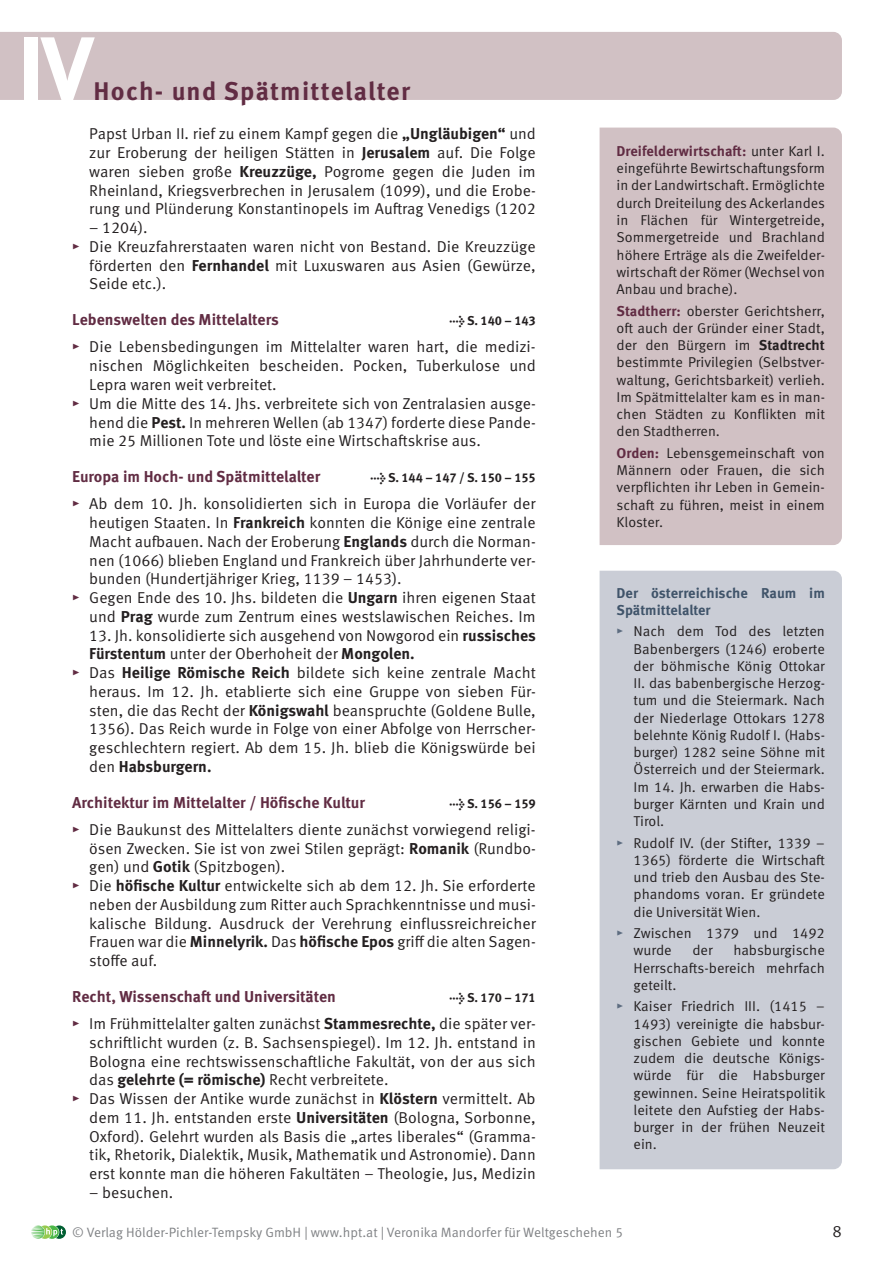
<style>
.page{position:relative;width:893px;height:1263px;background:#fff}
.page>*{position:absolute;margin:0;border:0;box-sizing:border-box;transform-origin:0 0}
.Kapitel_Nr{font:700 90px "Meta Pro";color:#fff}
.Kapitelbezeichnung{font:700 25.5px "Meta Pro";letter-spacing:.05em;color:#612c43}
.t1{font:16.5px "Meta Pro Norm";color:#231f20}
.Aufzaehlung_imTXT{font:15.75px/18.8px "Meta Pro Norm";color:#231f20;text-align:justify}
.Head2{font:700 15.75px "Meta Pro";color:#612c43}
.aufzaehlung_gruen{font:14.25px/17.2px "Meta Pro Norm";color:#231f20;text-align:justify}
.txt_Schlüsselbefrige{font:14.25px/17.2px "Meta Pro Norm";color:#231f20;text-align:justify}
.txt_Schlüsselbefrige-2{font:700 14.25px/17.2px "Meta Pro";color:#40546a}
.t2{font:13.5px "Meta Pro Norm";color:#808285}
.Head2-2{font:700 12.75px "Meta Pro";letter-spacing:-.015em;color:#231f20}
.s1{font-family:"Meta Pro";font-weight:700}
.s2{font-family:"Meta Pro";font-weight:700;color:#612c43}
.s3{font-family:"Meta Pro";font-weight:700;color:#5d6c80}
</style>
<div class="page">
<svg style="left:31px;top:1225px;width:35px;height:14px"></svg>
<div style="left:600px;top:128px;width:242px;height:417px;background:#d1c1c4"></div>
<div style="left:600px;top:571px;width:242px;height:598px;background:#cacdd6"></div>
<div style="left:0;top:32px;width:842px;height:68px;background:#d1c1c4"></div>
<p class="Kapitel_Nr" style="left:18px;top:-2px;width:77px">IV</p>
<p class="Kapitelbezeichnung" style="left:94px;top:71px;width:318px">Hoch- und Spätmittelalter</p>
<p class="Aufzaehlung_imTXT" style="left:89px;top:124px;width:448px">Papst Urban II. rief zu einem Kampf gegen die <span class="s1">„Ungläubigen“</span> und zur Eroberung der heiligen Stätten in <span class="s1">Jerusalem</span> auf. Die Folge waren sieben große <span class="s1">Kreuzzüge,</span> Pogrome gegen die Juden im Rheinland, Kriegsverbrechen in Jerusalem (1099), und die Erobe&shy;rung und Plünderung Konstantinopels im Auftrag Venedigs (1202</p>
<p class="Aufzaehlung_imTXT" style="left:89px;top:217px;width:60px">– 1204).</p>
<p class="Aufzaehlung_imTXT" style="left:89px;top:236px;width:448px;text-indent:-17px"><span class="s2">▸</span> Die Kreuzfahrerstaaten waren nicht von Bestand. Die Kreuzzüge förderten den <span class="s1">Fernhandel</span> mit Luxuswaren aus Asien (Gewürze, Seide etc.).</p>
<p class="Head2" style="left:72px;top:307px;width:208px">Lebenswelten des Mittelalters</p>
<p class="Head2-2" style="left:449px;top:311px;width:88px">→ S. 140 – 143</p>
<p class="Aufzaehlung_imTXT" style="left:89px;top:337px;width:448px;text-indent:-17px"><span class="s2">▸</span> Die Lebensbedingungen im Mittelalter waren hart, die medizi&shy;nischen Möglichkeiten bescheiden. Pocken, Tuberkulose und Lepra waren weit verbreitet.</p>
<p class="Aufzaehlung_imTXT" style="left:89px;top:393px;width:448px;text-indent:-17px"><span class="s2">▸</span> Um die Mitte des 14. Jhs. verbreitete sich von Zentralasien ausge&shy;hend die <span class="s1">Pest.</span> In mehreren Wellen (ab 1347) forderte diese Pande&shy;mie 25 Millionen Tote und löste eine Wirtschaftskrise aus.</p>
<p class="Head2" style="left:72px;top:464px;width:250px">Europa im Hoch- und Spätmittelalter</p>
<p class="Head2-2" style="left:370px;top:468px;width:167px">→ S. 144 – 147 / S. 150 – 155</p>
<p class="Aufzaehlung_imTXT" style="left:89px;top:493px;width:448px;text-indent:-17px"><span class="s2">▸</span> Ab dem 10. Jh. konsolidierten sich in Europa die Vorläufer der heutigen Staaten. In <span class="s1">Frankreich</span> konnten die Könige eine zentrale Macht aufbauen. Nach der Eroberung <span class="s1">Englands</span> durch die Norman&shy;nen (1066) blieben England und Frankreich über Jahrhunderte ver&shy;bunden (Hundertjähriger Krieg, 1139 – 1453).</p>
<p class="Aufzaehlung_imTXT" style="left:72px;top:587px;width:465px;text-align:right"><span class="s2">▸</span> Gegen Ende des 10. Jhs. bildeten die <span class="s1">Ungarn</span> ihren eigenen Staat und <span class="s1">Prag</span> wurde zum Zentrum eines westslawischen Reiches. Im</p>
<p class="Aufzaehlung_imTXT" style="left:89px;top:625px;width:448px">13. Jh. konsolidierte sich ausgehend von Nowgorod ein <span class="s1">russisches<br>Fürstentum</span> unter der Oberhoheit der <span class="s1">Mongolen.</span></p>
<p class="Aufzaehlung_imTXT" style="left:89px;top:662px;width:448px;text-indent:-17px"><span class="s2">▸</span> Das <span class="s1">Heilige Römische Reich</span> bildete sich keine zentrale Macht heraus. Im 12. Jh. etablierte sich eine Gruppe von sieben Für&shy;sten, die das Recht der <span class="s1">Königswahl</span> beanspruchte (Goldene Bulle, 1356). Das Reich wurde in Folge von einer Abfolge von Herrscher&shy;geschlechtern regiert. Ab dem 15. Jh. blieb die Königswürde bei den <span class="s1">Habsburgern.</span></p>
<p class="Head2" style="left:72px;top:790px;width:294px">Architektur im Mittelalter / Höfische Kultur</p>
<p class="Head2-2" style="left:449px;top:793px;width:88px">→ S. 156 – 159</p>
<p class="Aufzaehlung_imTXT" style="left:89px;top:819px;width:448px;text-indent:-17px"><span class="s2">▸</span> Die Baukunst des Mittelalters diente zunächst vorwiegend religi&shy;ösen Zwecken. Sie ist von zwei Stilen geprägt: <span class="s1">Romanik</span> (Rundbo&shy;gen) und <span class="s1">Gotik</span> (Spitzbogen).</p>
<p class="Aufzaehlung_imTXT" style="left:89px;top:875px;width:448px;text-indent:-17px"><span class="s2">▸</span> Die <span class="s1">höfische Kultur</span> entwickelte sich ab dem 12. Jh. Sie erforderte neben der Ausbildung zum Ritter auch Sprachkenntnisse und musi&shy;kalische Bildung. Ausdruck der Verehrung einflussreichreicher Frauen war die <span class="s1">Minnelyrik.</span> Das <span class="s1">höfische Epos</span> griff die alten Sagen&shy;stoffe auf.</p>
<p class="Head2" style="left:72px;top:984px;width:265px">Recht, Wissenschaft und Universitäten</p>
<p class="Head2-2" style="left:449px;top:987px;width:88px">→ S. 170 – 171</p>
<p class="Aufzaehlung_imTXT" style="left:89px;top:1013px;width:448px;text-indent:-17px"><span class="s2">▸</span> Im Frühmittelalter galten zunächst <span class="s1">Stammesrechte,</span> die später ver&shy;schriftlicht wurden (z. B. Sachsenspiegel). Im 12. Jh. entstand in Bologna eine rechtswissenschaftliche Fakultät, von der aus sich das <span class="s1">gelehrte (= römische)</span> Recht verbreitete.</p>
<p class="Aufzaehlung_imTXT" style="left:89px;top:1088px;width:448px;text-indent:-17px"><span class="s2">▸</span> Das Wissen der Antike wurde zunächst in <span class="s1">Klöstern</span> vermittelt. Ab dem 11. Jh. entstanden erste <span class="s1">Universitäten</span> (Bologna, Sorbonne, Oxford). Gelehrt wurden als Basis die „artes liberales“ (Gramma&shy;tik, Rhetorik, Dialektik, Musik, Mathematik und Astronomie). Dann erst konnte man die höheren Fakultäten – Theologie, Jus, Medizin</p>
<p class="Aufzaehlung_imTXT" style="left:89px;top:1182px;width:86px">– besuchen.</p>
<p class="txt_Schlüsselbefrige" style="left:617px;top:141px;width:210px"><span class="s2">Dreifelderwirtschaft:</span> unter Karl I. eingeführte Bewirtschaftungsform in der Landwirtschaft. Ermöglichte durch Dreiteilung des Ackerlandes in Flächen für Wintergetreide, Sommergetreide und Brachland höhere Erträge als die Zweifelder&shy;wirtschaft der Römer (Wechsel von Anbau und brache).</p>
<p class="txt_Schlüsselbefrige" style="left:617px;top:301px;width:210px"><span class="s2">Stadtherr:</span> oberster Gerichtsherr, oft auch der Gründer einer Stadt, der den Bürgern im <span class="s1">Stadtrecht </span>bestimmte Privilegien (Selbstver&shy;waltung, Gerichtsbarkeit) verlieh.<br>Im Spätmittelalter kam es in man&shy;chen Städten zu Konflikten mit den Stadtherren.</p>
<p class="txt_Schlüsselbefrige" style="left:617px;top:443px;width:210px"><span class="s2">Orden:</span> Lebensgemeinschaft von Männern oder Frauen, die sich verpflichten ihr Leben in Gemein&shy;schaft zu führen, meist in einem Kloster.</p>
<p class="txt_Schlüsselbefrige-2" style="left:617px;top:583px;width:210px">Der österreichische Raum im<br>Spätmittelalter</p>
<p class="aufzaehlung_gruen" style="left:634px;top:622px;width:193px;text-indent:-17px"><span class="s3">▸</span> Nach dem Tod des letzten Babenbergers (1246) eroberte der böhmische König Ottokar II. das babenbergische Herzog&shy;tum und die Steiermark. Nach der Niederlage Ottokars 1278 belehnte König Rudolf I. (Habs&shy;burger) 1282 seine Söhne mit Österreich und der Steiermark.<br>Im 14. Jh. erwarben die Habs&shy;burger Kärnten und Krain und Tirol.</p>
<p class="aufzaehlung_gruen" style="left:634px;top:833px;width:193px;text-indent:-17px"><span class="s3">▸</span> Rudolf IV. (der Stifter, 1339 – 1365) förderte die Wirtschaft und trieb den Ausbau des Ste&shy;phandoms voran. Er gründete die Universität Wien.</p>
<p class="aufzaehlung_gruen" style="left:634px;top:924px;width:193px;text-indent:-17px"><span class="s3">▸</span> Zwischen 1379 und 1492 wurde</p>
<p class="aufzaehlung_gruen" style="left:634px;top:941px;width:193px;text-indent:100px">habsburgische Herrschafts-bereich mehrfach geteilt.</p>
<p class="aufzaehlung_gruen" style="left:634px;top:997px;width:193px;text-indent:-17px"><span class="s3">▸</span> Kaiser Friedrich III. (1415 – 1493) vereinigte die habsbur&shy;gischen Gebiete und konnte zudem die deutsche Königs&shy;würde für die Habsburger gewinnen. Seine Heiratspolitik leitete den Aufstieg der Habs&shy;burger in der frühen Neuzeit ein.</p>
<p class="aufzaehlung_gruen" style="left:692px;top:941px;width:22px">der</p>
<p class="t2" style="left:72px;top:1222px;width:552px">© Verlag Hölder-Pichler-Tempsky GmbH | www.hpt.at | Veronika Mandorfer für Weltgeschehen 5</p>
<p class="t1" style="left:832px;top:1219px;width:11px">8</p>
</div>
